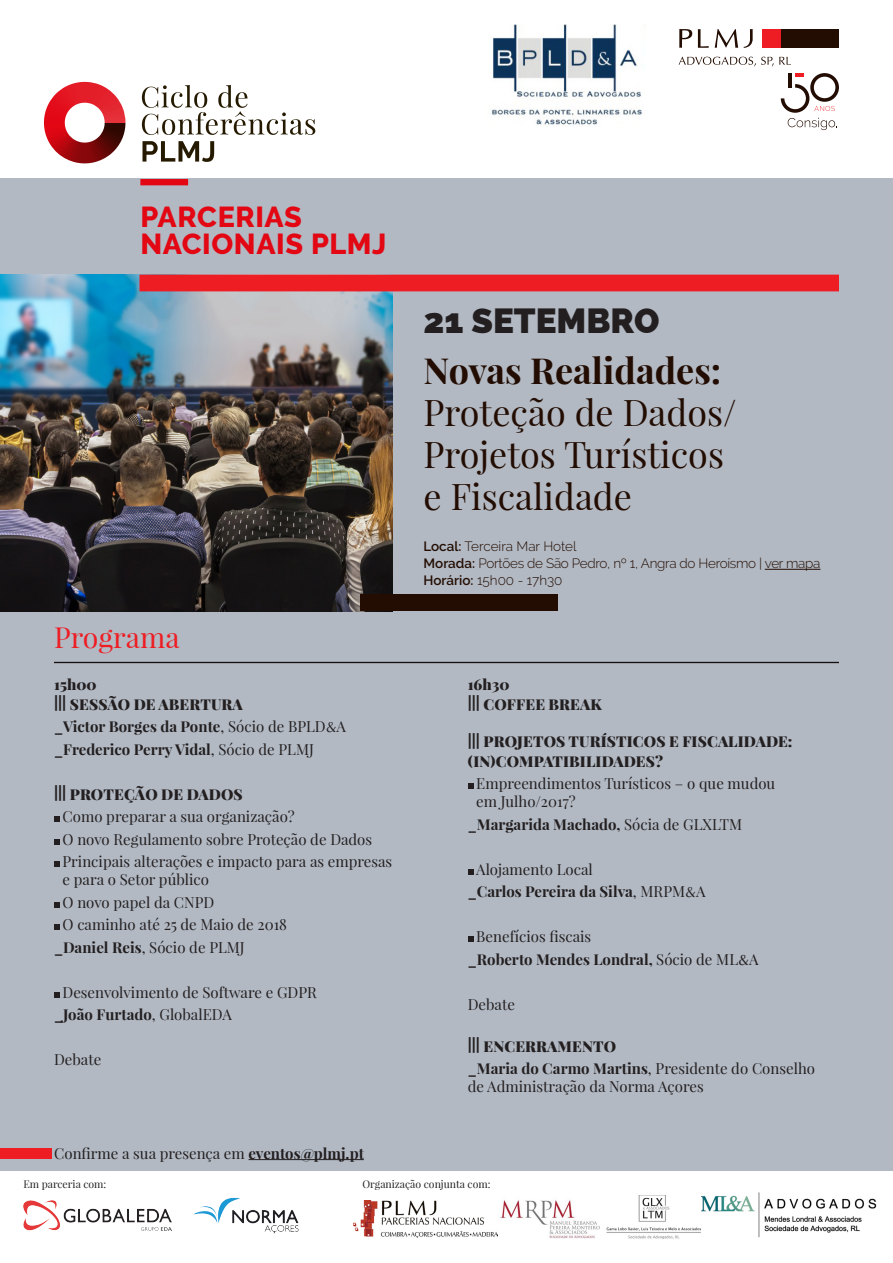
<style>
.page{position:relative;width:893px;height:1263px;background:#fff}
.page>*{position:absolute;margin:0;border:0;box-sizing:border-box;transform-origin:0 0}
.t1{font:36px/42px "Playfair Display";color:#230d02}
.Paragraph_Style_2{font:800 34.95px "Raleway";color:#231f20}
.t2{font:800 28.8px/27.2px "Raleway";letter-spacing:.02em;color:#e30613}
.t3{font:28.5px "Playfair Display";color:#ee1d23}
.t4{font:15px/18px "Playfair Display";color:#231f20}
.t5{font:700 15px "Playfair Display";color:#231f20}
.t6{font:900 15px/19.5px "Playfair Display";letter-spacing:.01em;color:#231f20}
.t7{font:300 13.5px "Raleway";letter-spacing:-.02em;color:#230d02}
.t8{font:300 13.5px "Raleway";color:#230d02}
.t9{font:10.5px "Playfair Display";color:#231f20}
.s1{font-weight:400}
.s2{font-family:"Optima";font-weight:400}
.s3{font-weight:700}
.s4{font-weight:600}
.s5{font-family:"Optima Nova LT";font-weight:400}
</style>
<div class="page">
<div style="left:0;top:178px;width:893px;height:993px;background:#b2b9c3"></div>
<img style="left:0;top:275px;width:393px;height:336px">
<div style="left:139px;top:275px;width:700px;height:16px;background:#ee1d23"></div>
<hr style="left:765px;top:569px;width:55px;height:1px;background:#230d02">
<svg style="left:44px;top:82px;width:81px;height:81px"></svg>
<svg style="left:142px;top:85px;width:173px;height:50px"></svg>
<svg style="left:142px;top:141px;width:72px;height:21px"></svg>
<div style="left:140px;top:179px;width:48px;height:6px;background:#e30613"></div>
<hr style="left:53px;top:660px;width:787px;height:3px;background:#231f20">
<svg style="left:54px;top:816px;width:6px;height:6px"></svg>
<svg style="left:54px;top:839px;width:6px;height:5px"></svg>
<svg style="left:54px;top:861px;width:6px;height:6px"></svg>
<svg style="left:54px;top:902px;width:6px;height:5px"></svg>
<svg style="left:54px;top:924px;width:6px;height:6px"></svg>
<svg style="left:54px;top:992px;width:6px;height:5px"></svg>
<svg style="left:468px;top:783px;width:6px;height:6px"></svg>
<svg style="left:468px;top:869px;width:6px;height:5px"></svg>
<svg style="left:468px;top:936px;width:6px;height:6px"></svg>
<img style="left:23px;top:1201px;width:149px;height:29px">
<img style="left:193px;top:1197px;width:106px;height:37px">
<img style="left:491px;top:25px;width:151px;height:100px">
<img style="left:701px;top:1192px;width:175px;height:46px">
<img style="left:500px;top:1200px;width:100px;height:39px">
<img style="left:354px;top:1201px;width:144px;height:36px">
<svg style="left:781px;top:73px;width:58px;height:57px"></svg>
<div style="left:781px;top:29px;width:58px;height:19px;background:#230d02"></div>
<div style="left:762px;top:29px;width:19px;height:19px;background:#ee1d23"></div>
<svg style="left:679px;top:29px;width:74px;height:19px"></svg>
<svg style="left:679px;top:57px;width:112px;height:10px"></svg>
<div style="left:360px;top:594px;width:198px;height:17px;background:#230d02"></div>
<img style="left:606px;top:1195px;width:95px;height:44px">
<hr style="left:249px;top:1159px;width:115px;height:1px;background:#231f20">
<div style="left:0;top:1148px;width:51px;height:11px;background:#ee1d23"></div>
<p class="t2" style="left:140px;top:204px;width:248px">PARCERIAS<br>NACIONAIS PLMJ</p>
<p class="t3" style="left:54px;top:620px;width:127px">Programa</p>
<p class="t6" style="left:54px;top:674px;width:44px">15h00</p>
<p class="t6" style="left:54px;top:694px;width:190px">||| SESSÃO DE ABERTURA</p>
<p class="t5" style="left:54px;top:717px;width:294px">_Victor Borges da Ponte<span class="s1">, Sócio de BPLD</span><span class="s2">&amp;</span><span class="s1">A</span></p>
<p class="t5" style="left:54px;top:739px;width:261px">_Frederico Perry Vidal<span class="s1">, Sócio de PLMJ</span></p>
<p class="t6" style="left:54px;top:784px;width:190px">||| PROTEÇÃO DE DADOS</p>
<p class="t4" style="left:63px;top:807px;width:234px">Como preparar a sua organização?</p>
<p class="t4" style="left:63px;top:830px;width:311px">O novo Regulamento sobre Proteção de Dados</p>
<p class="t4" style="left:63px;top:852px;width:331px">Principais alterações e impacto para as empresas e para o Setor público</p>
<p class="t4" style="left:63px;top:893px;width:153px">O novo papel da CNPD</p>
<p class="t4" style="left:63px;top:915px;width:226px">O caminho até 25 de Maio de 2018</p>
<p class="t4" style="left:54px;top:938px;width:192px"><span class="s3">_Daniel Reis</span>, Sócio de PLMJ</p>
<p class="t4" style="left:63px;top:983px;width:256px">Desenvolvimento de Software e GDPR</p>
<p class="t5" style="left:54px;top:1005px;width:179px">_João Furtado<span class="s1">, GlobalEDA</span></p>
<p class="t4" style="left:54px;top:1050px;width:49px">Debate</p>
<p class="t4" style="left:54px;top:1144px;width:311px">Confirme a sua presença em <span class="s3">eventos@plmj.pt</span></p>
<p class="Paragraph_Style_2" style="left:424px;top:301px;width:237px">21 SETEMBRO</p>
<p class="t1" style="left:424px;top:349px;width:315px"><span class="s3">Novas Realidades:<br></span>Proteção de Dados/<br>Projetos Turísticos e Fiscalidade</p>
<p class="t7" style="left:424px;top:539px;width:155px"><span class="s4">Local:</span> Terceira Mar Hotel</p>
<p class="t7" style="left:424px;top:556px;width:398px"><span class="s4">Morada:</span> Portões de São Pedro, nº 1, Angra do Heroísmo | ver mapa</p>
<p class="t8" style="left:424px;top:572px;width:140px"><span class="s4">Horário:</span> 15h00 - 17h30</p>
<p class="t6" style="left:468px;top:674px;width:43px">16h30</p>
<p class="t6" style="left:468px;top:694px;width:135px">||| COFFEE BREAK</p>
<p class="t6" style="left:468px;top:731px;width:326px">||| PROJETOS TURÍSTICOS E FISCALIDADE: (IN)COMPATIBILIDADES?</p>
<p class="t4" style="left:476px;top:774px;width:301px">Empreendimentos Turísticos – o que mudou em Julho/2017?</p>
<p class="t5" style="left:468px;top:814px;width:276px">_Margarida Machado, <span class="s1">Sócia de GLXLTM</span></p>
<p class="t4" style="left:476px;top:860px;width:118px">Alojamento Local</p>
<p class="t5" style="left:468px;top:882px;width:239px">_Carlos Pereira da Silva<span class="s1">, MRPM</span><span class="s2">&amp;</span><span class="s1">A</span></p>
<p class="t4" style="left:476px;top:927px;width:116px">Benefícios fiscais</p>
<p class="t5" style="left:468px;top:949px;width:292px">_Roberto Mendes Londral, <span class="s1">Sócio de ML</span><span class="s5">&amp;</span><span class="s1">A</span></p>
<p class="t4" style="left:468px;top:995px;width:49px">Debate</p>
<p class="t6" style="left:468px;top:1036px;width:150px">||| ENCERRAMENTO</p>
<p class="t4" style="left:468px;top:1059px;width:349px"><span class="s3">_Maria do Carmo Martins</span>, Presidente do Conselho de Administração da Norma Açores</p>
<p class="t9" style="left:23px;top:1177px;width:84px">Em parceria com:</p>
<p class="t9" style="left:362px;top:1177px;width:130px">Organização conjunta com:</p>
</div>
